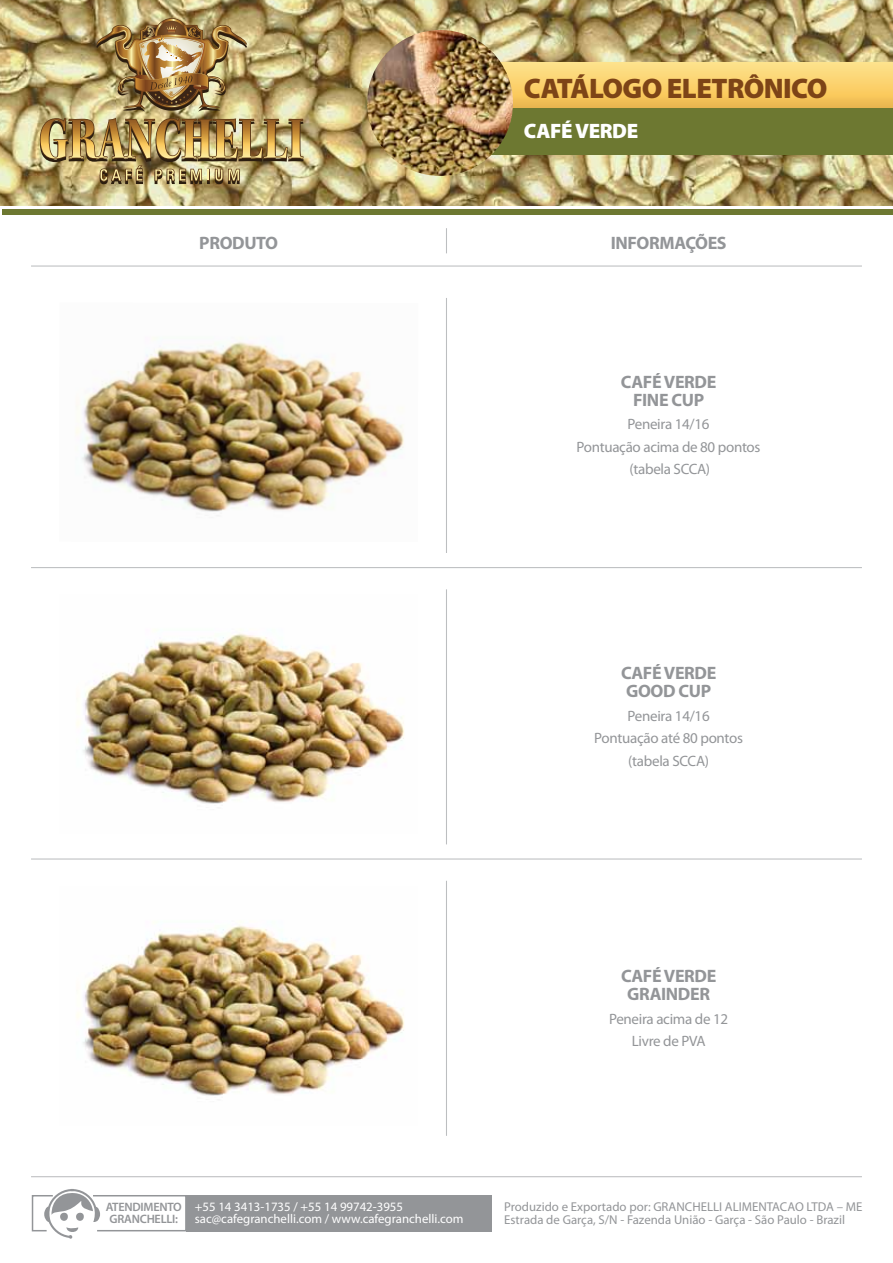
<style>
.page{position:relative;width:893px;height:1263px;background:#fff}
.page>*{position:absolute;margin:0;border:0;box-sizing:border-box;transform-origin:0 0}
.t1{font:900 28.35px "Myriad Pro";letter-spacing:-.02em;color:#7d4417}
.t2{font:900 20.85px "Myriad Pro";letter-spacing:-.02em;color:#fff}
.t3{font:700 18px/18px "Myriad Pro";letter-spacing:-.02em;color:#939598;text-align:center}
.t4{font:15px/22.5px "Myriad Pro";letter-spacing:-.025em;color:#939598;text-align:center}
.t5{font:12.75px/12.9px "Myriad Pro";color:#939598}
.t6{font:12.75px/12.9px "Myriad Pro";color:#fff}
.t7{font:600 12.15px/11.7px "Myriad Pro";letter-spacing:-.02em;color:#939598;text-align:center}
</style>
<div class="page">
<img style="left:75px;top:337px;width:329px;height:179px">
<div style="left:2px;top:209px;width:891px;height:5px;background:#6d7831"></div>
<img style="left:0;top:0;width:893px;height:205px">
<div style="left:458px;top:63px;width:434px;height:46px;background:linear-gradient(to bottom,#ffe58b,#f0ba4d)"></div>
<div style="left:458px;top:109px;width:434px;height:46px;background:#6d7831"></div>
<img style="left:367px;top:30px;width:146px;height:146px;border-radius:73px">
<hr style="left:446px;top:298px;width:1px;height:255px;background:#bcbec0">
<svg style="left:446px;top:228px;width:1px;height:25px"></svg>
<hr style="left:31px;top:265px;width:831px;height:2px;background:#bcbec0">
<div style="left:186px;top:1195px;width:306px;height:36px;background:#939598"></div>
<svg style="left:31px;top:1189px;width:156px;height:50px"></svg>
<hr style="left:31px;top:567px;width:831px;height:1px;background:#bcbec0">
<img style="left:76px;top:633px;width:329px;height:171px">
<hr style="left:446px;top:589px;width:1px;height:255px;background:#bcbec0">
<hr style="left:31px;top:858px;width:831px;height:1px;background:#bcbec0">
<img style="left:76px;top:925px;width:329px;height:171px">
<hr style="left:446px;top:881px;width:1px;height:255px;background:#bcbec0">
<hr style="left:31px;top:1176px;width:831px;height:1px;background:#bcbec0">
<img style="left:96px;top:18px;width:151px;height:93px">
<img style="left:40px;top:118px;width:264px;height:66px">
<h1 class="t1" style="left:524px;top:69px;width:305px">CATÁLOGO ELETRÔNICO</h1>
<h2 class="t2" style="left:524px;top:117px;width:116px">CAFÉ VERDE</h2>
<p class="t3" style="left:199px;top:233px;width:80px">PRODUTO</p>
<p class="t3" style="left:611px;top:233px;width:117px">INFORMAÇÕES</p>
<p class="t3" style="left:621px;top:372px;width:97px">CAFÉ VERDE<br>FINE CUP</p>
<p class="t4" style="left:576px;top:413px;width:186px">Peneira 14/16<br>Pontuação acima de 80 pontos (tabela SCCA)</p>
<p class="t3" style="left:621px;top:663px;width:97px;text-align:left">CAFÉ VERDE<br>GOOD CUP</p>
<p class="t4" style="left:594px;top:704px;width:150px">Peneira 14/16<br>Pontuação até 80 pontos (tabela SCCA)</p>
<p class="t3" style="left:621px;top:966px;width:97px">CAFÉ VERDE<br>GRAINDER</p>
<p class="t4" style="left:609px;top:1007px;width:121px">Peneira acima de 12<br>Livre de PVA</p>
<p class="t7" style="left:106px;top:1201px;width:78px">ATENDIMENTO<br>GRANCHELLI:</p>
<p class="t6" style="left:195px;top:1199px;width:270px">+55 14 3413-1735 / +55 14 99742-3955 sac@cafegranchelli.com / www.cafegranchelli.com</p>
<p class="t5" style="left:504px;top:1200px;width:360px">Produzido e Exportado por: GRANCHELLI ALIMENTACAO LTDA – ME<br>Estrada de Garça, S/N - Fazenda União - Garça - São Paulo - Brazil</p>
</div>
